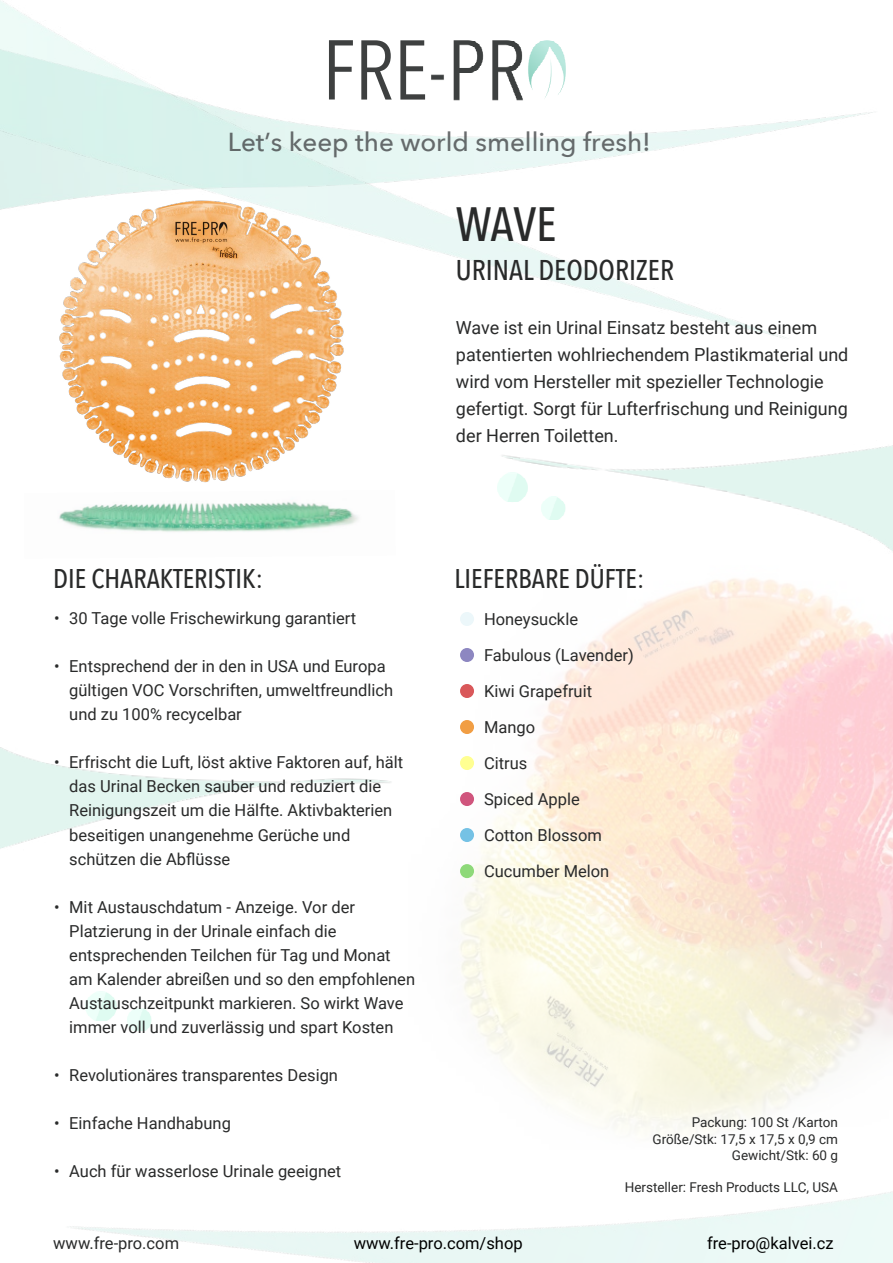
<style>
.page{position:relative;width:893px;height:1263px;background:#fff}
.page>*{position:absolute;margin:0;border:0;box-sizing:border-box;transform-origin:0 0}
.t1{font:500 48px "Avenir Next Condensed";color:#292a2a}
.t2{font:500 28.5px "Avenir Next Condensed";color:#292a2a}
.t3{font:500 27px "Avenir Next Condensed";color:#292a2a}
.t4{font:500 25.95px "Avenir Next";color:rgb(68 71 73/.8)}
.t5{font:18px/27px "Roboto";color:#292a2a}
.t6{font:16.5px/24px "Roboto";color:#292a2a}
.t7{font:16.5px "Roboto";color:#000}
.t8{font:13.5px/16.2px "Roboto";color:#292a2a;text-align:right}
</style>
<div class="page">
<img style="left:460px;top:578px;width:433px;height:321px">
<img style="left:70px;top:899px;width:823px;height:364px">
<img style="left:502px;top:445px;width:391px;height:106px">
<img style="left:0;top:747px;width:391px;height:102px">
<img style="left:541px;top:497px;width:24px;height:23px">
<svg style="left:541px;top:520px;width:24px;height:1px"></svg>
<svg style="left:127px;top:1008px;width:24px;height:1px"></svg>
<img style="left:127px;top:1009px;width:24px;height:23px">
<svg style="left:127px;top:1032px;width:24px;height:1px"></svg>
<img style="left:497px;top:473px;width:31px;height:31px">
<svg style="left:507px;top:503px;width:21px;height:1px"></svg>
<img style="left:86px;top:991px;width:30px;height:31px">
<svg style="left:96px;top:1022px;width:20px;height:1px"></svg>
<svg style="left:329px;top:40px;width:24px;height:59px"></svg>
<svg style="left:361px;top:40px;width:31px;height:60px"></svg>
<svg style="left:400px;top:40px;width:25px;height:60px"></svg>
<img style="left:431px;top:40px;width:134px;height:60px">
<img style="left:34px;top:187px;width:332px;height:296px">
<div style="left:460px;top:612px;width:14px;height:14px;background:#ecf7fa;border-radius:50%"></div>
<div style="left:460px;top:648px;width:14px;height:14px;background:#8d87c1;border-radius:50%"></div>
<div style="left:460px;top:684px;width:14px;height:14px;background:#d9585a;border-radius:50%"></div>
<div style="left:460px;top:720px;width:14px;height:14px;background:#f19e44;border-radius:50%"></div>
<div style="left:460px;top:756px;width:14px;height:14px;background:#ffff92;border-radius:50%"></div>
<div style="left:460px;top:792px;width:14px;height:14px;background:#d0557d;border-radius:50%"></div>
<div style="left:460px;top:828px;width:14px;height:14px;background:#75c2e5;border-radius:50%"></div>
<div style="left:460px;top:864px;width:14px;height:14px;background:#8ed979;border-radius:50%"></div>
<img style="left:59px;top:501px;width:299px;height:31px">
<h3 class="t4" style="left:228px;top:120px;width:425px">Let’s keep the world smelling fresh!</h3>
<h1 class="t1" style="left:456px;top:195px;width:102px">WAVE</h1>
<h2 class="t2" style="left:456px;top:253px;width:220px">URINAL DEODORIZER</h2>
<p class="t5" style="left:456px;top:314px;width:394px">Wave ist ein Urinal Einsatz besteht aus einem patentierten wohlriechendem Plastikmaterial und wird vom Hersteller mit spezieller Technologie gefertigt. Sorgt für Lufterfrischung und Reinigung der Herren Toiletten.</p>
<h3 class="t3" style="left:53px;top:562px;width:211px">DIE CHARAKTERISTIK:</h3>
<h3 class="t3" style="left:454px;top:562px;width:191px">LIEFERBARE DÜFTE:</h3>
<p class="t6" style="left:54px;top:606px;width:303px">• 30 Tage volle Frischewirkung garantiert</p>
<p class="t6" style="left:69px;top:654px;width:325px;text-indent:-15px">• Entsprechend der in den in USA und Europa gültigen VOC Vorschriften, umweltfreundlich und zu 100% recycelbar</p>
<p class="t6" style="left:69px;top:750px;width:335px;text-indent:-15px">• Erfrischt die Luft, löst aktive Faktoren auf, hält das Urinal Becken sauber und reduziert die Reinigungszeit um die Hälfte. Aktivbakterien beseitigen unangenehme Gerüche und schützen die Abflüsse</p>
<p class="t6" style="left:69px;top:894px;width:347px;text-indent:-15px">• Mit Austauschdatum - Anzeige. Vor der Platzierung in der Urinale einfach die entsprechenden Teilchen für Tag und Monat am Kalender abreißen und so den empfohlenen Austauschzeitpunkt markieren. So wirkt Wave immer voll und zuverlässig und spart Kosten</p>
<p class="t6" style="left:54px;top:1062px;width:285px">• Revolutionäres transparentes Design</p>
<p class="t6" style="left:54px;top:1110px;width:178px">• Einfache Handhabung</p>
<p class="t6" style="left:54px;top:1158px;width:289px">• Auch für wasserlose Urinale geeignet</p>
<p class="t6" style="left:484px;top:600px;width:151px;line-height:36px">Honeysuckle<br>Fabulous (Lavender)<br>Kiwi Grapefruit<br>Mango<br>Citrus<br>Spiced Apple<br>Cotton Blossom<br>Cucumber Melon</p>
<p class="t8" style="left:652px;top:1114px;width:187px">Packung: 100 St /Karton<br>Größe/Stk: 17,5 x 17,5 x 0,9 cm<br>Gewicht/Stk: 60 g</p>
<p class="t8" style="left:625px;top:1179px;width:215px">Hersteller: Fresh Products LLC, USA</p>
<p class="t6" style="left:53px;top:1231px;width:127px">www.fre-pro.com</p>
<p class="t7" style="left:354px;top:1232px;width:170px">www.fre-pro.com/shop</p>
<p class="t7" style="left:707px;top:1232px;width:128px">fre-pro@kalvei.cz</p>
</div>
